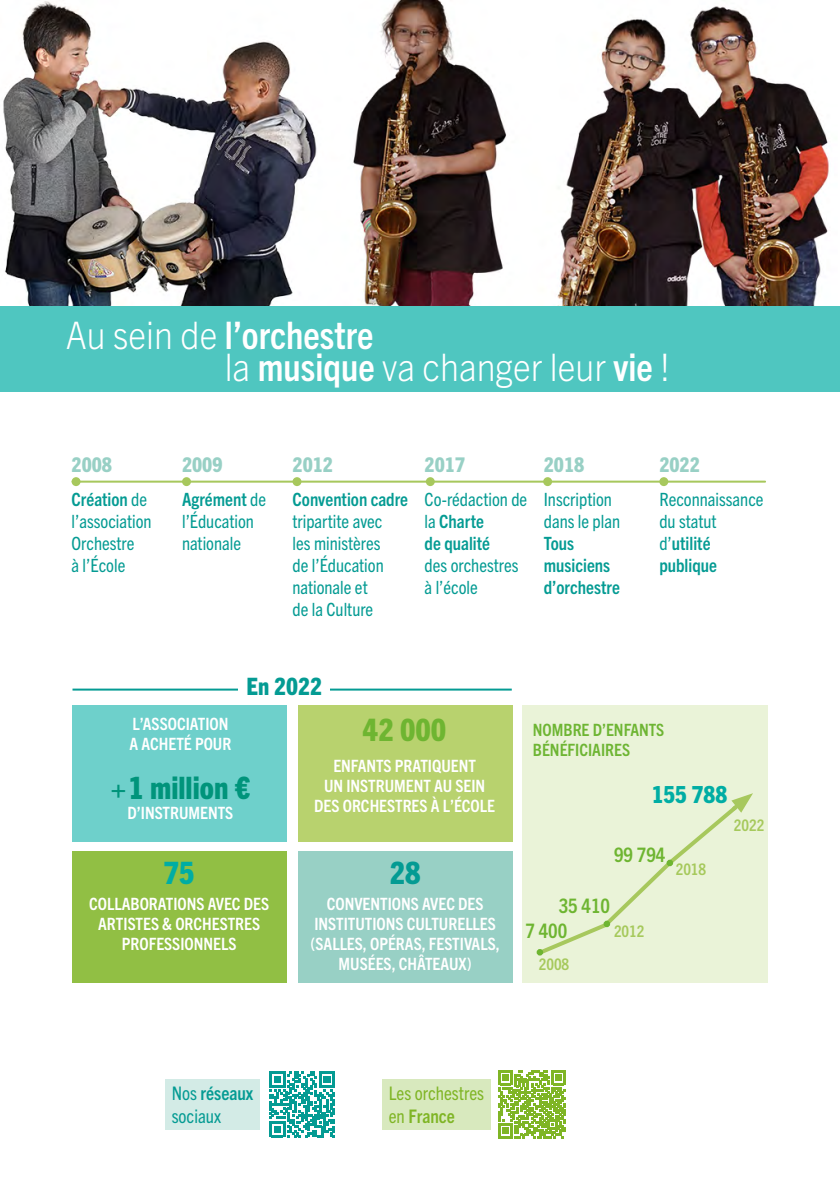
<style>
.page{position:relative;width:840px;height:1191px;background:#fff}
.page>*{position:absolute;margin:0;border:0;box-sizing:border-box;transform-origin:0 0}
.Titre_1_rouge{font:300 38px "Trade Gothic Next LT Pro";color:#fff;scale:.9 1}
.Titre_1_rouge-2{font:700 condensed 38px "Trade Gothic Next LT Pro";color:#fff}
.ttx{font:800 condensed 31px "Trade Gothic Next LT Pro";color:#00947b}
.ttx-2{font:800 condensed 31px "Trade Gothic Next LT Pro";color:#6eb531}
.ttx-3{font:800 condensed 31px "Trade Gothic Next LT Pro";color:#049b93}
.ttx-4{font:800 condensed 31px "Trade Gothic Next LT Pro";color:#00ada4}
.ttx_fag{font:800 condensed 24px "Trade Gothic Next LT Pro";color:#049b93}
.t1{font:800 condensed 23.6px "Trade Gothic Next LT Pro";color:#00ada4}
.ttx_fag-2{font:800 condensed 20.4px "Trade Gothic Next LT Pro";color:#98d0c5}
.t2{font:700 condensed 20px "Trade Gothic Next LT Pro";color:#6eb531}
.t3{font:condensed 18.8px/22.4px "Trade Gothic Next LT Pro";color:#7fb525}
.t4{font:condensed 18.8px/22.4px "Trade Gothic Next LT Pro";color:#049b93}
.ttx_fag-3{font:condensed 18.2px/22px "Trade Gothic Next LT Pro";color:#049b93}
.ttx_fag-4{font:700 condensed 18.2px/22px "Trade Gothic Next LT Pro";color:#049b93}
.ttx-5{font:700 condensed 17px/20px "Trade Gothic Next LT Pro";color:#fff;text-align:center}
.ttx-6{font:700 condensed 17px/20px "Trade Gothic Next LT Pro";color:#6eb533}
.t5{font:700 condensed 16px "Trade Gothic Next LT Pro";color:#a6c95c}
.s1{font-weight:300;font-stretch:normal}
.s2{font-weight:700;font-stretch:condensed}
.s3{font-weight:700}
</style>
<div class="page">
<img style="left:3px;top:0;width:826px;height:306px">
<div style="left:0;top:306px;width:839px;height:85px;background:#4fc6c0"></div>
<svg style="left:269px;top:1071px;width:66px;height:66px"></svg>
<div style="left:165px;top:1079px;width:95px;height:50px;background:#d3ebe6"></div>
<svg style="left:498px;top:1070px;width:67px;height:68px"></svg>
<div style="left:382px;top:1079px;width:108px;height:50px;background:#d8e9be"></div>
<div style="left:72px;top:705px;width:214px;height:136px;background:#6ed0cb"></div>
<div style="left:298px;top:705px;width:214px;height:136px;background:#b8d26e"></div>
<div style="left:72px;top:851px;width:214px;height:132px;background:#91bf44"></div>
<div style="left:298px;top:851px;width:214px;height:132px;background:#98d0c5"></div>
<div style="left:522px;top:705px;width:245px;height:278px;background:#eaf3d8"></div>
<svg style="left:536px;top:793px;width:216px;height:163px"></svg>
<div style="left:666px;top:859px;width:6px;height:7px;border:2px solid #6eb531;border-radius:50%"></div>
<hr style="left:73px;top:480px;width:691px;height:2px;background:#a7c85d">
<div style="left:72px;top:477px;width:8px;height:9px;background:#a7c85d;border-radius:50%"></div>
<div style="left:182px;top:477px;width:9px;height:9px;background:#a7c85d;border-radius:50%"></div>
<div style="left:292px;top:477px;width:9px;height:9px;background:#a7c85d;border-radius:50%"></div>
<div style="left:425px;top:477px;width:9px;height:9px;background:#a7c85d;border-radius:50%"></div>
<div style="left:543px;top:477px;width:9px;height:9px;background:#a7c85d;border-radius:50%"></div>
<div style="left:659px;top:477px;width:9px;height:9px;background:#a7c85d;border-radius:50%"></div>
<hr style="left:72px;top:688px;width:439px;height:2px;background:#049b93">
<div style="left:238px;top:672px;width:92px;height:27px;background:#fff"></div>
<p class="Titre_1_rouge-2" style="left:66px;top:309px;width:309px"><span class="s1">Au sein de</span> l’orchestre</p>
<p class="Titre_1_rouge" style="left:225px;top:340px;width:496px">la <span class="s2">musique</span> va changer leur <span class="s2">vie</span> !</p>
<p class="ttx_fag-2" style="left:72px;top:451px;width:42px">2008</p>
<p class="ttx_fag-2" style="left:182px;top:451px;width:42px">2009</p>
<p class="ttx_fag-2" style="left:292px;top:451px;width:42px">2012</p>
<p class="ttx_fag-2" style="left:424px;top:451px;width:42px">2017</p>
<p class="ttx_fag-2" style="left:543px;top:451px;width:42px">2018</p>
<p class="ttx_fag-2" style="left:659px;top:451px;width:42px">2022</p>
<p class="ttx_fag-3" style="left:72px;top:487px;width:81px"><span class="s3">Création</span> de l’association<br>Orchestre</p>
<p class="ttx_fag-3" style="left:72px;top:553px;width:55px">à l’École</p>
<p class="ttx_fag-3" style="left:182px;top:487px;width:85px"><span class="s3">Agrément</span> de l’Éducation nationale</p>
<p class="ttx_fag-3" style="left:292px;top:487px;width:117px"><span class="s3">Convention cadre </span>tripartite avec<br>les ministères<br>de l’Éducation nationale et</p>
<p class="ttx_fag-3" style="left:292px;top:597px;width:82px">de la Culture</p>
<p class="ttx_fag-3" style="left:424px;top:487px;width:104px">Co-rédaction de la <span class="s3">Charte<br>de qualité<br></span>des orchestres à l’école</p>
<p class="ttx_fag-3" style="left:543px;top:487px;width:78px">Inscription dans le plan</p>
<p class="ttx_fag-4" style="left:543px;top:531px;width:77px">Tous musiciens d’orchestre</p>
<p class="ttx_fag" style="left:246px;top:669px;width:77px">En 2022</p>
<p class="ttx_fag-3" style="left:659px;top:487px;width:106px">Reconnaissance du statut d’<span class="s3">utilité publique</span></p>
<p class="ttx-5" style="left:129px;top:713px;width:103px;text-align:left">L’ASSOCIATION<br>A ACHETÉ POUR</p>
<p class="ttx" style="left:111px;top:766px;width:141px">+1 million €</p>
<p class="ttx-5" style="left:127px;top:802px;width:107px">D’INSTRUMENTS</p>
<p class="ttx-4" style="left:164px;top:852px;width:32px">75</p>
<p class="ttx-5" style="left:89px;top:893px;width:181px">COLLABORATIONS AVEC DES<br>ARTISTES &amp; ORCHESTRES<br>PROFESSIONNELS</p>
<p class="ttx-2" style="left:363px;top:708px;width:85px">42 000</p>
<p class="ttx-5" style="left:314px;top:755px;width:182px">ENFANTS PRATIQUENT<br>UN INSTRUMENT AU SEIN<br>DES ORCHESTRES À L’ÉCOLE</p>
<p class="ttx-3" style="left:389px;top:852px;width:32px">28</p>
<p class="ttx-5" style="left:310px;top:893px;width:190px">CONVENTIONS AVEC DES<br>INSTITUTIONS CULTURELLES (SALLES, OPÉRAS, FESTIVALS,<br>MUSÉES, CHÂTEAUX)</p>
<p class="ttx-6" style="left:532px;top:719px;width:133px">NOMBRE D’ENFANTS<br>BÉNÉFICIAIRES</p>
<p class="t1" style="left:651px;top:778px;width:77px">155 788</p>
<p class="t2" style="left:613px;top:841px;width:53px">99 794</p>
<p class="t2" style="left:558px;top:892px;width:53px">35 410</p>
<p class="t2" style="left:525px;top:916px;width:43px">7 400</p>
<p class="t5" style="left:613px;top:920px;width:32px">2012</p>
<p class="t5" style="left:538px;top:953px;width:32px">2008</p>
<p class="t5" style="left:675px;top:858px;width:32px">2018</p>
<p class="t5" style="left:733px;top:814px;width:32px">2022</p>
<p class="t4" style="left:171px;top:1081px;width:83px">Nos <span class="s3">réseaux </span>sociaux</p>
<p class="t3" style="left:388px;top:1081px;width:97px">Les orchestres en <span class="s3">France</span></p>
</div>
